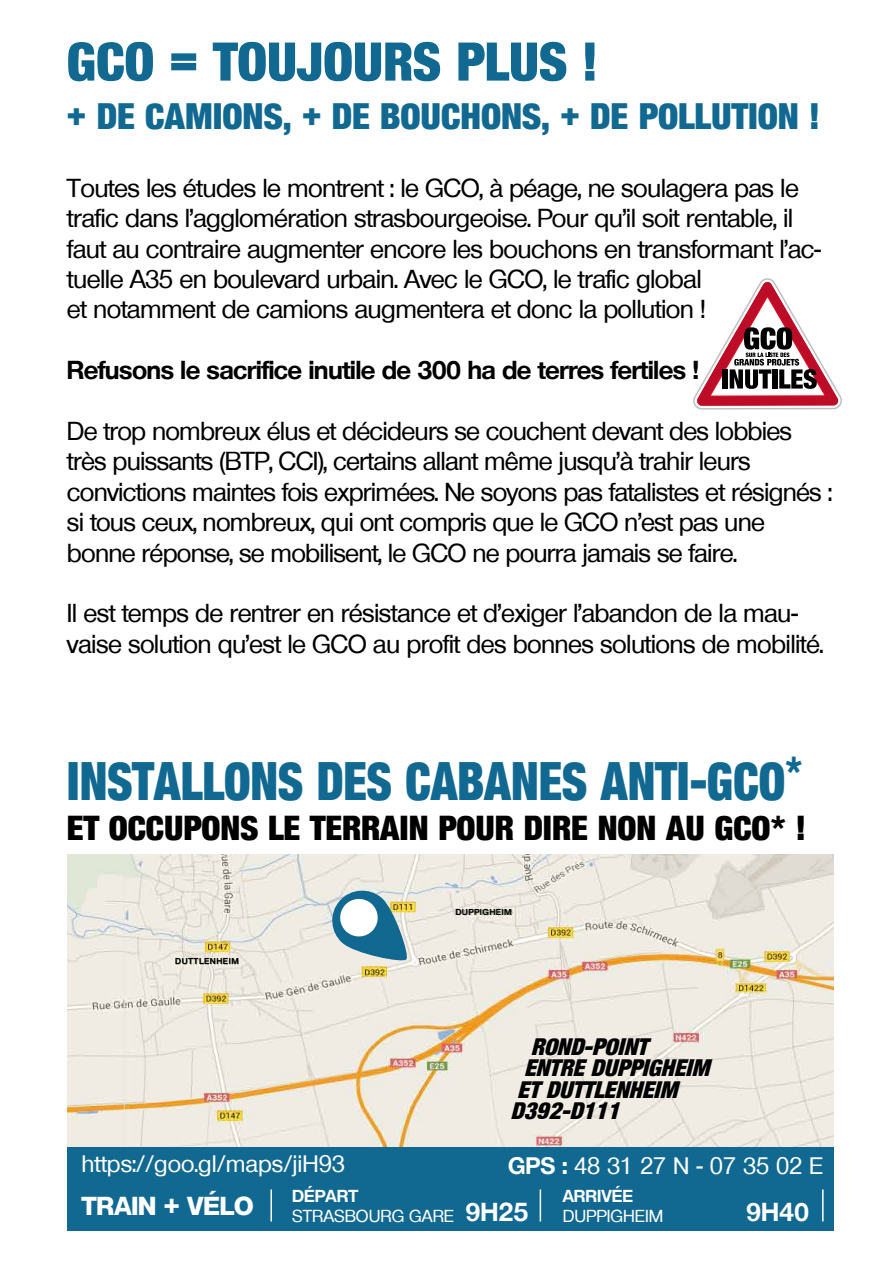
<style>
.page{position:relative;width:893px;height:1263px;background:#fff}
.page>*{position:absolute;margin:0;border:0;box-sizing:border-box;transform-origin:0 0}
.t1{font:800 condensed 52.8px "Olnova";color:#116992;scale:.9 1}
.t2{font:800 condensed 52.8px "Olnova";color:#116992}
.t3{font:800 condensed 35.85px "Olnova";color:#116992}
.t4{font:800 condensed 33.75px "Olnova";color:#000}
.t5{font:500 25.35px/30.5px "Olnova";letter-spacing:-.025em;color:#000}
.t6{font:700 25.35px "Olnova";letter-spacing:-.025em;color:#000}
.t7{font:800 25.35px "Olnova";color:#fff}
.t8{font:700 25.35px "Olnova";color:#fff}
.t9{font:italic 800 condensed 23.25px "Olnova";color:#000}
.t10{font:500 23.25px "Olnova";color:#fff}
.t11{font:500 16.95px/20.2px "Olnova";color:#fff}
.t12{font:700 16.95px "Olnova";color:#fff}
.t13{font:700 8.4px "Olnova";letter-spacing:.06em;color:#000}
.s1{font-weight:700}
.s2{font-weight:700;font-size:25.35px}
</style>
<div class="page">
<svg style="left:693px;top:278px;width:149px;height:132px"></svg>
<img style="left:67px;top:855px;width:766px;height:292px">
<svg style="left:329px;top:887px;width:81px;height:76px"></svg>
<div style="left:67px;top:1147px;width:766px;height:83px;background:#116992"></div>
<hr style="left:270px;top:1189px;width:2px;height:32px;background:#fff">
<hr style="left:540px;top:1189px;width:1px;height:32px;background:#fff">
<hr style="left:822px;top:1189px;width:2px;height:32px;background:#fff">
<h1 class="t2" style="left:67px;top:31px;width:532px">GCO = TOUJOURS PLUS !</h1>
<h2 class="t3" style="left:67px;top:95px;width:754px">+ DE CAMIONS, + DE BOUCHONS, + DE POLLUTION !</h2>
<p class="t5" style="left:67px;top:172px;width:756px">Toutes les études le montrent : le GCO, à péage, ne soulagera pas le trafic dans l'agglomération strasbourgeoise. Pour qu'il soit rentable, il faut au contraire augmenter encore les bouchons en transformant l'ac&shy;tuelle A35 en boulevard urbain. Avec le GCO, le trafic global<br>et notamment de camions augmentera et donc la pollution !</p>
<p class="t6" style="left:67px;top:355px;width:634px">Refusons le sacrifice inutile de 300 ha de terres fertiles !</p>
<p class="t5" style="left:67px;top:416px;width:766px">De trop nombreux élus et décideurs se couchent devant des lobbies très puissants (BTP, CCI), certains allant même jusqu'à trahir leurs convictions maintes fois exprimées. Ne soyons pas fatalistes et résignés : si tous ceux, nombreux, qui ont compris que le GCO n'est pas une bonne réponse, se mobilisent, le GCO ne pourra jamais se faire.</p>
<p class="t5" style="left:67px;top:598px;width:758px">Il est temps de rentrer en résistance et d'exiger l'abandon de la mau&shy;vaise solution qu'est le GCO au profit des bonnes solutions de mobilité.</p>
<h1 class="t1" style="left:67px;top:749px;width:819px">INSTALLONS DES CABANES ANTI-GCO<sup>*</sup></h1>
<h3 class="t4" style="left:67px;top:808px;width:740px">ET OCCUPONS LE TERRAIN POUR DIRE NON AU GCO* !</h3>
<p class="t13" style="left:175px;top:956px;width:65px">DUTTLENHEIM</p>
<p class="t13" style="left:455px;top:907px;width:58px">DUPPIGHEIM</p>
<p class="t9" style="left:531px;top:1033px;width:118px">ROND-POINT</p>
<p class="t9" style="left:524px;top:1054px;width:187px">ENTRE DUPPIGHEIM</p>
<p class="t9" style="left:517px;top:1075px;width:161px">ET DUTTLENHEIM</p>
<p class="t9" style="left:510px;top:1096px;width:111px">D392-D111</p>
<p class="t10" style="left:81px;top:1150px;width:265px">https://goo.gl/maps/jiH93</p>
<p class="t7" style="left:81px;top:1191px;width:174px">TRAIN + VÉLO</p>
<p class="t11" style="left:292px;top:1186px;width:238px"><span class="s1">DÉPART<br></span>STRASBOURG GARE <span class="s2">9H25</span></p>
<p class="t10" style="left:508px;top:1152px;width:316px"><span class="s1">GPS :</span> 48 31 27 N - 07 35 02 E</p>
<p class="t12" style="left:563px;top:1186px;width:72px">ARRIVÉE</p>
<p class="t11" style="left:563px;top:1206px;width:102px">DUPPIGHEIM</p>
<p class="t8" style="left:746px;top:1197px;width:65px">9H40</p>
</div>
